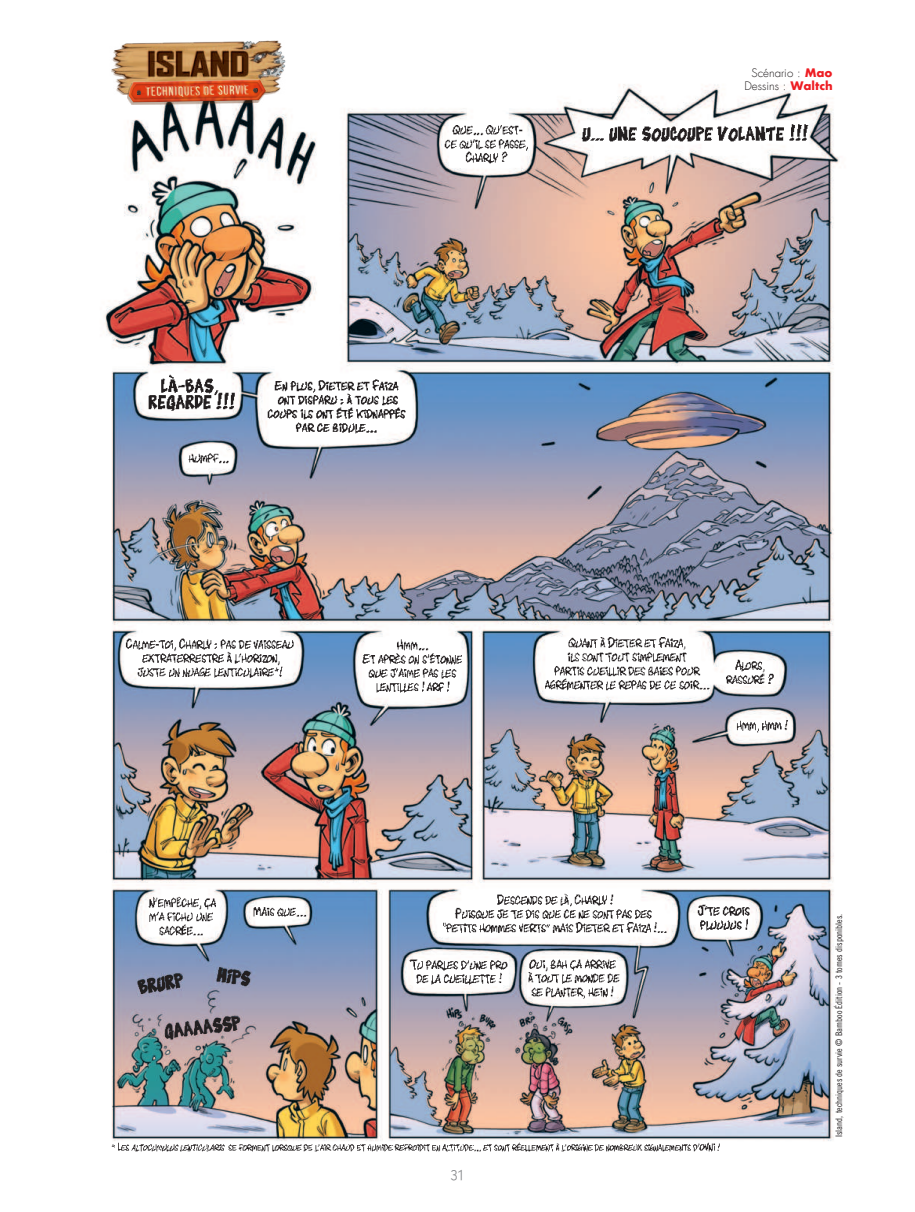
<style>
.page{position:relative;width:915px;height:1212px;background:#fff}
.page>*{position:absolute;margin:0;border:0;box-sizing:border-box;transform-origin:0 0}
.t1{font:14.25px "ITC Kabel Std";color:#808285;scale:.95 1}
.t2{font:13.5px "Bebas Neue Rounded";color:#ffe29c}
.t3{font:300 11.4px/12.6px "Futura";color:#231f20;text-align:right}
.t4{font:9px "Trade Gothic LT Std Cn 18";color:#231f20}
.s1{font-weight:700;color:#ee1d23}
</style>
<div class="page">
<img style="left:104px;top:84px;width:735px;height:1068px">
<img style="left:110px;top:40px;width:178px;height:71px">
<div style="left:127px;top:81px;width:138px;height:23px;background:#5d300f;opacity:.4"></div>
<svg style="left:127px;top:78px;width:140px;height:25px;background:#ce613d"></svg>
<h2 class="t2" style="left:145px;top:84px;width:105px;rotate:-1deg">TECHNIQUES DE SURVIE</h2>
<p class="t3" style="left:744px;top:67px;width:90px">Scénario : <span class="s1">Mao<br></span>Dessins : <span class="s1">Waltch</span></p>
<h1 class="t1" style="left:450px;top:1167px;width:16px">31</h1>
<p class="t4" style="left:833px;top:1137px;width:225px;rotate:-90deg">Island, techniques de survie © Bamboo Édition - 3 tomes disponibles.</p>
</div>
